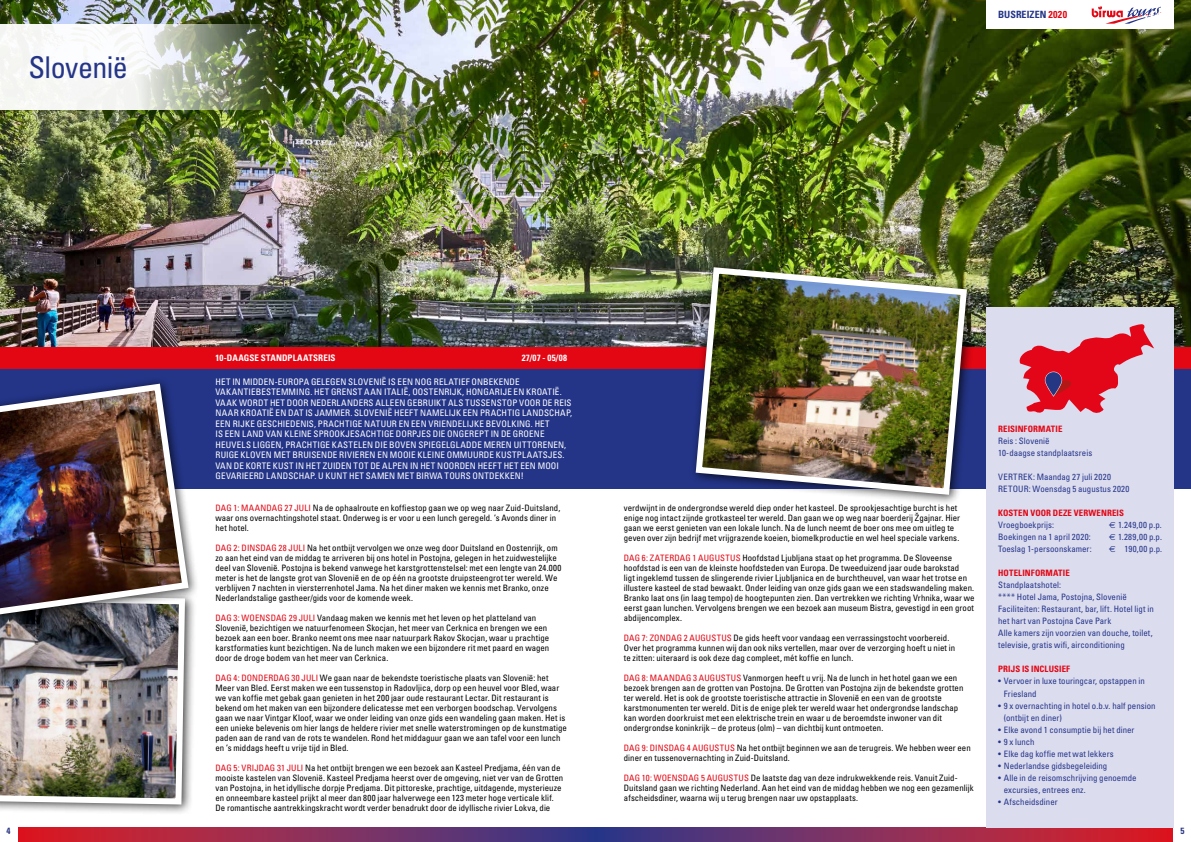
<style>
.page{position:relative;width:1191px;height:842px;background:#fff}
.page>*{position:absolute;margin:0;border:0;box-sizing:border-box;transform-origin:0 0}
.t1{font:condensed 30px "Univers LT Std";letter-spacing:-.02em;color:#243588}
.t2{font:700 condensed 10px "Univers LT Std";letter-spacing:.005em;color:#243588}
.t3{font:condensed 9px/10.5px "Univers LT Std";letter-spacing:.02em;color:#fff}
.t4{font:700 condensed 9px "Univers LT Std";letter-spacing:.01em;color:#fff}
.t5{font:700 condensed 9px "Univers LT Std";color:#283583}
.t6{font:condensed 8.8px/10px "Univers LT Std";letter-spacing:.005em;color:#000}
.t7{font:condensed 8.8px/12px "Univers LT Std";letter-spacing:.005em;color:#243588}
.t8{font:700 condensed 8.8px "Univers LT Std";letter-spacing:.01em;color:#e30613}
.s1{color:#e30613}
.s2{font-family:"Euro Sans Std";font-stretch:normal}
</style>
<div class="page">
<img style="left:0;top:0;width:1191px;height:347px">
<div style="left:0;top:369px;width:1191px;height:120px;background:#243588"></div>
<svg style="left:595px;top:828px;width:578px;height:14px;background:#892d58"></svg>
<svg style="left:18px;top:828px;width:577px;height:14px;background:#8a2d58"></svg>
<div style="left:0;top:347px;width:1191px;height:22px;background:#e30613"></div>
<svg style="left:0;top:25px;width:278px;height:85px"></svg>
<div style="left:986px;top:307px;width:188px;height:521px;background:#dcdcef"></div>
<div style="left:986px;top:0;width:188px;height:28px;background:#fff"></div>
<svg style="left:1091px;top:6px;width:70px;height:18px"></svg>
<div style="left:689px;top:260px;width:289px;height:246px;background:#000;opacity:.75"></div>
<img style="left:692px;top:264px;width:278px;height:234px">
<div style="left:0;top:587px;width:196px;height:229px;background:#000;opacity:.75"></div>
<img style="left:0;top:634px;width:188px;height:173px">
<div style="left:0;top:377px;width:199px;height:257px;background:#000;opacity:.75"></div>
<img style="left:0;top:380px;width:192px;height:247px">
<svg style="left:1019px;top:324px;width:135px;height:89px"></svg>
<h1 class="t1" style="left:28px;top:48px;width:101px">Slovenië</h1>
<p class="t2" style="left:998px;top:8px;width:70px">BUSREIZEN <span class="s1">2020</span></p>
<p class="t4" style="left:215px;top:352px;width:122px">10-DAAGSE STANDPLAATSREIS</p>
<p class="t4" style="left:521px;top:352px;width:47px">27/07 - 05/08</p>
<p class="t3" style="left:215px;top:376px;width:358px">HET IN MIDDEN-EUROPA GELEGEN SLOVENIË IS EEN NOG RELATIEF ONBEKENDE VAKANTIEBESTEMMING. HET GRENST AAN ITALIË, OOSTENRIJK, HONGARIJE EN KROATIË.<br>VAAK WORDT HET DOOR NEDERLANDERS ALLEEN GEBRUIKT ALS TUSSENSTOP VOOR DE REIS NAAR KROATIË EN DAT IS JAMMER. SLOVENIË HEEFT NAMELIJK EEN PRACHTIG LANDSCHAP, EEN RIJKE GESCHIEDENIS, PRACHTIGE NATUUR EN EEN VRIENDELIJKE BEVOLKING. HET<br>IS EEN LAND VAN KLEINE SPROOKJESACHTIGE DORPJES DIE ONGEREPT IN DE GROENE HEUVELS LIGGEN, PRACHTIGE KASTELEN DIE BOVEN SPIEGELGLADDE MEREN UITTORENEN, RUIGE KLOVEN MET BRUISENDE RIVIEREN EN MOOIE KLEINE OMMUURDE KUSTPLAATSJES.<br>VAN DE KORTE KUST IN HET ZUIDEN TOT DE ALPEN IN HET NOORDEN HEEFT HET EEN MOOI GEVARIEERD LANDSCHAP. U KUNT HET SAMEN MET BIRWA TOURS ONTDEKKEN!</p>
<p class="t6" style="left:215px;top:503px;width:346px"><span class="s1">DAG 1: MAANDAG 27 JULI</span> Na de ophaalroute en koffiestop gaan we op weg naar Zuid-Duitsland, waar ons overnachtingshotel staat. Onderweg is er voor u een lunch geregeld. ’s Avonds diner in het hotel.</p>
<p class="t6" style="left:215px;top:543px;width:347px"><span class="s1">DAG 2: DINSDAG 28 JULI</span> Na het ontbijt vervolgen we onze weg door Duitsland en Oostenrijk, om zo aan het eind van de middag te arriveren bij ons hotel in Postojna, gelegen in het zuidwestelijke deel van Slovenië. Postojna is bekend vanwege het karstgrottenstelsel: met een lengte van 24.000 meter is het de langste grot van Slovenië en de op één na grootste druipsteengrot ter wereld. We verblijven 7 nachten in viersterrenhotel Jama. Na het diner maken we kennis met Branko, onze Nederlandstalige gastheer/gids voor de komende week.</p>
<p class="t6" style="left:215px;top:613px;width:335px"><span class="s1">DAG 3: WOENSDAG 29 JULI</span> Vandaag maken we kennis met het leven op het platteland van Slovenië, bezichtigen we natuurfenomeen Skocjan, het meer van Cerknica en brengen we een bezoek aan een boer. Branko neemt ons mee naar natuurpark Rakov Skocjan, waar u prachtige karstformaties kunt bezichtigen. Na de lunch maken we een bijzondere rit met paard en wagen door de droge bodem van het meer van Cerknica.</p>
<p class="t6" style="left:215px;top:673px;width:353px"><span class="s1">DAG 4: DONDERDAG 30 JULI</span> We gaan naar de bekendste toeristische plaats van Slovenië: het Meer van Bled. Eerst maken we een tussenstop in Radovljica, dorp op een heuvel voor Bled, waar we van koffie met gebak gaan genieten in het 200 jaar oude restaurant Lectar. Dit restaurant is bekend om het maken van een bijzondere delicatesse met een verborgen boodschap. Vervolgens gaan we naar Vintgar Kloof, waar we onder leiding van onze gids een wandeling gaan maken. Het is een unieke belevenis om hier langs de heldere rivier met snelle waterstromingen op de kunstmatige paden aan de rand van de rots te wandelen. Rond het middaguur gaan we aan tafel voor een lunch en ’s middags heeft u vrije tijd in Bled.</p>
<p class="t6" style="left:215px;top:763px;width:349px"><span class="s1">DAG 5: VRIJDAG 31 JULI</span> Na het ontbijt brengen we een bezoek aan Kasteel Predjama, één van de mooiste kastelen van Slovenië. Kasteel Predjama heerst over de omgeving, niet ver van de Grotten van Postojna, in het idyllische dorpje Predjama. Dit pittoreske, prachtige, uitdagende, mysterieuze en onneembare kasteel prijkt al meer dan 800 jaar halverwege een 123 meter hoge verticale klif.<br>De romantische aantrekkingskracht wordt verder benadrukt door de idyllische rivier Lokva, die</p>
<p class="t6" style="left:624px;top:503px;width:338px">verdwijnt in de ondergrondse wereld diep onder het kasteel. De sprookjesachtige burcht is het enige nog intact zijnde grotkasteel ter wereld. Dan gaan we op weg naar boerderij Žgajnar. Hier gaan we eerst genieten van een lokale lunch. Na de lunch neemt de boer ons mee om uitleg te geven over zijn bedrijf met vrijgrazende koeien, biomelkproductie en wel heel speciale varkens.</p>
<p class="t6" style="left:624px;top:553px;width:352px"><span class="s1">DAG 6: ZATERDAG 1 AUGUSTUS</span> Hoofdstad Ljubljana staat op het programma. De Sloveense hoofdstad is een van de kleinste hoofdsteden van Europa. De tweeduizend jaar oude barokstad<br>ligt ingeklemd tussen de slingerende rivier Ljubljanica en de burchtheuvel, van waar het trotse en illustere kasteel de stad bewaakt. Onder leiding van onze gids gaan we een stadswandeling maken.<br>Branko laat ons (in laag tempo) de hoogtepunten zien. Dan vertrekken we richting Vrhnika, waar we eerst gaan lunchen. Vervolgens brengen we een bezoek aan museum Bistra, gevestigd in een groot abdijencomplex.</p>
<p class="t6" style="left:624px;top:633px;width:333px"><span class="s1">DAG 7: ZONDAG 2 AUGUSTUS</span> De gids heeft voor vandaag een verrassingstocht voorbereid.<br>Over het programma kunnen wij dan ook niks vertellen, maar over de verzorging hoeft u niet in te zitten: uiteraard is ook deze dag compleet, mét koffie en lunch.</p>
<p class="t6" style="left:624px;top:673px;width:341px"><span class="s1">DAG 8: MAANDAG 3 AUGUSTUS</span> Vanmorgen heeft u vrij. Na de lunch in het hotel gaan we een bezoek brengen aan de grotten van Postojna. De Grotten van Postojna zijn de bekendste grotten ter wereld. Het is ook de grootste toeristische attractie in Slovenië en een van de grootste karstmonumenten ter wereld. Dit is de enige plek ter wereld waar het ondergrondse landschap kan worden doorkruist met een elektrische trein en waar u de beroemdste inwoner van dit ondergrondse koninkrijk – de proteus (olm) – van dichtbij kunt ontmoeten.</p>
<p class="t6" style="left:624px;top:743px;width:348px"><span class="s1">DAG 9: DINSDAG 4 AUGUSTUS</span> Na het ontbijt beginnen we aan de terugreis. We hebben weer een diner en tussenovernachting in Zuid-Duitsland.</p>
<p class="t6" style="left:624px;top:773px;width:351px"><span class="s1">DAG 10: WOENSDAG 5 AUGUSTUS</span> De laatste dag van deze indrukwekkende reis. Vanuit Zuid-<br>Duitsland gaan we richting Nederland. Aan het eind van de middag hebben we nog een gezamenlijk afscheidsdiner, waarna wij u terug brengen naar uw opstapplaats.</p>
<p class="t8" style="left:998px;top:424px;width:66px">REISINFORMATIE</p>
<p class="t7" style="left:998px;top:435px;width:96px">Reis : Slovenië<br>10-daagse standplaatsreis</p>
<p class="t7" style="left:998px;top:471px;width:133px">VERTREK: Maandag 27 juli 2020<br>RETOUR: Woensdag 5 augustus 2020</p>
<p class="t8" style="left:998px;top:508px;width:127px">KOSTEN VOOR DEZE VERWENREIS</p>
<p class="t7" style="left:998px;top:519px;width:58px">Vroegboekprijs:</p>
<p class="t7" style="left:1109px;top:519px;width:54px"><span class="s2">€</span> 1.249,00 p.p.</p>
<p class="t7" style="left:998px;top:531px;width:94px">Boekingen na 1 april 2020:</p>
<p class="t7" style="left:1109px;top:531px;width:54px"><span class="s2">€</span> 1.289,00 p.p.</p>
<p class="t7" style="left:998px;top:543px;width:95px">Toeslag 1-persoonskamer:</p>
<p class="t7" style="left:1109px;top:543px;width:55px"><span class="s2">€</span> 190,00 p.p.</p>
<p class="t8" style="left:998px;top:568px;width:73px">HOTELINFORMATIE</p>
<p class="t7" style="left:998px;top:579px;width:157px">Standplaatshotel:<br>**** Hotel Jama, Postojna, Slovenië Faciliteiten: Restaurant, bar, lift. Hotel ligt in het hart van Postojna Cave Park<br>Alle kamers zijn voorzien van douche, toilet, televisie, gratis wifi, airconditioning</p>
<p class="t8" style="left:998px;top:664px;width:73px">PRIJS IS INCLUSIEF</p>
<p class="t7" style="left:1003px;top:675px;width:143px;text-indent:-6px">• Vervoer in luxe touringcar, opstappen in<br>Friesland</p>
<p class="t7" style="left:1003px;top:699px;width:153px;text-indent:-6px">• 9 x overnachting in hotel o.b.v. half pension (ontbijt en diner)</p>
<p class="t7" style="left:998px;top:723px;width:138px">• Elke avond 1 consumptie bij het diner</p>
<p class="t7" style="left:998px;top:735px;width:38px">• 9 x lunch</p>
<p class="t7" style="left:998px;top:747px;width:117px">• Elke dag koffie met wat lekkers</p>
<p class="t7" style="left:998px;top:759px;width:111px">• Nederlandse gidsbegeleiding</p>
<p class="t7" style="left:1003px;top:771px;width:134px;text-indent:-6px">• Alle in de reisomschrijving genoemde excursies, entrees enz.</p>
<p class="t7" style="left:998px;top:795px;width:61px">• Afscheidsdiner</p>
<p class="t5" style="left:7px;top:826px;width:5px">4</p>
<p class="t5" style="left:1180px;top:826px;width:5px">5</p>
</div>
